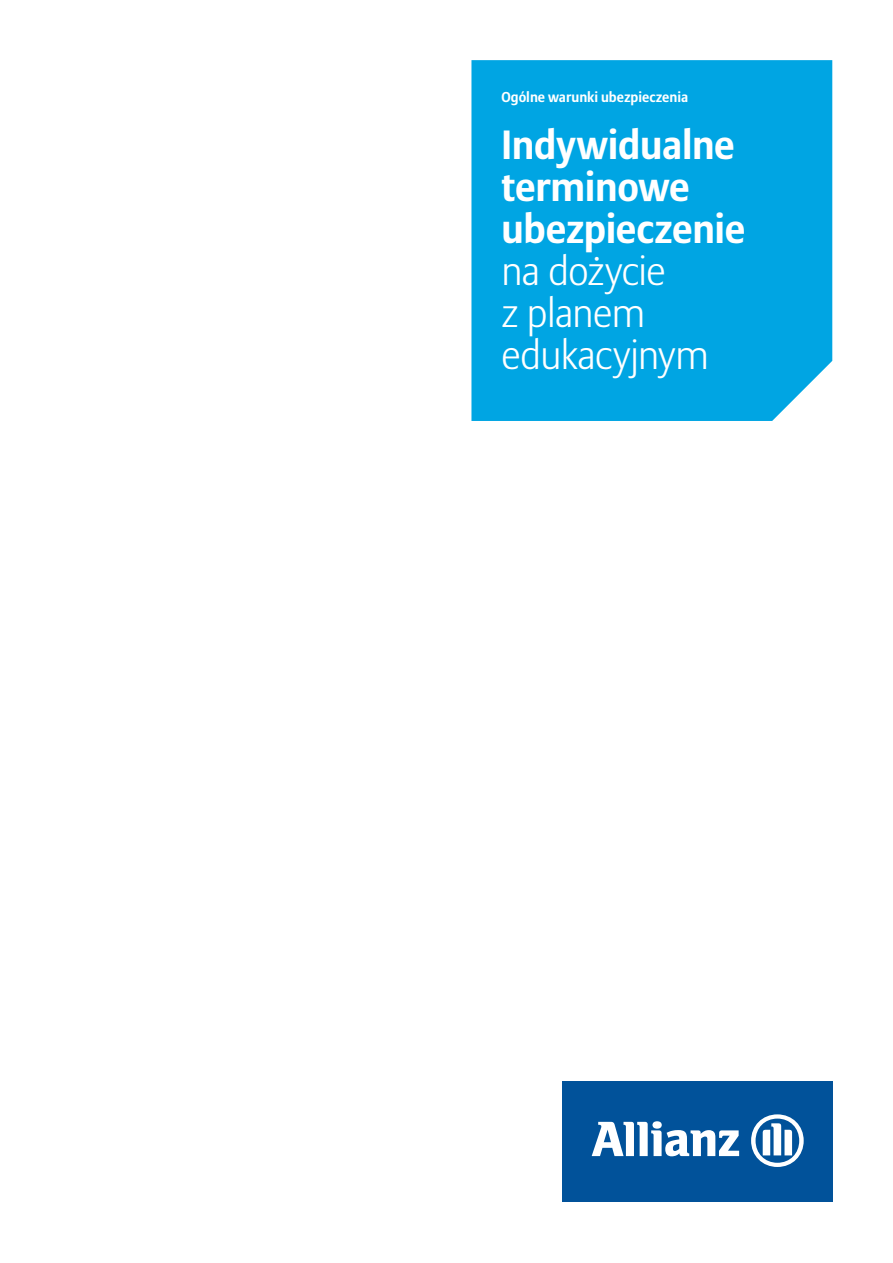
<style>
.page{position:relative;width:893px;height:1263px;background:#fff}
.page>*{position:absolute;margin:0;border:0;box-sizing:border-box;transform-origin:0 0}
.t1{font:700 40.5px/42px "Allianz Sans CE";letter-spacing:-.01em;color:#fff}
.t2{font:300 40.5px/42px "Allianz Sans CE";letter-spacing:-.015em;color:#fff}
.t3{font:700 14.25px "Allianz Sans CE";color:#fff}
</style>
<div class="page">
<div style="left:471px;top:60px;width:361px;height:361px;background:#00a5e3"></div>
<div style="left:562px;top:1081px;width:271px;height:121px;background:#01529a"></div>
<svg style="left:592px;top:1121px;width:147px;height:35px"></svg>
<svg style="left:751px;top:1114px;width:53px;height:53px"></svg>
<p class="t3" style="left:502px;top:88px;width:188px">Ogólne warunki ubezpieczenia</p>
<p class="t1" style="left:502px;top:125px;width:245px">Indywidualne terminowe ubezpieczenie</p>
<p class="t2" style="left:502px;top:252px;width:209px">na dożycie<br>z planem edukacyjnym</p>
</div>
